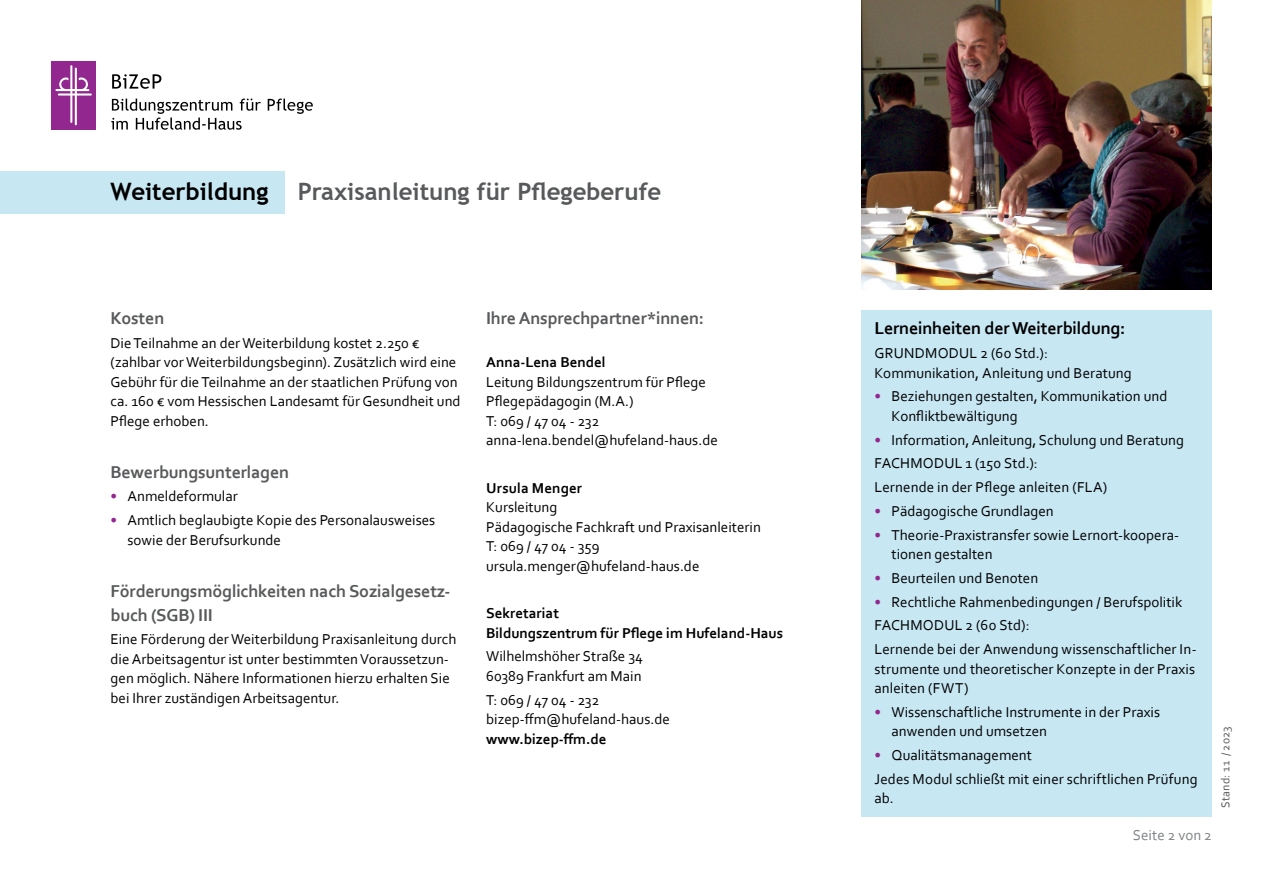
<style>
.page{position:relative;width:1263px;height:893px;background:#fff}
.page>*{position:absolute;margin:0;border:0;box-sizing:border-box;transform-origin:0 0}
.t1{font:700 24px "Trebuchet MS";color:#58595b}
.t2{font:700 18px/24px "Corbel";letter-spacing:-.01em;color:#58595b}
.t3{font:700 18px "Corbel";letter-spacing:-.01em;color:#000}
.t4{font:15px/19.5px "Corbel";color:#000}
.t5{font:700 15px/19.5px "Corbel";color:#000}
.t6{font:15px "Corbel";color:#808285}
.t7{font:12px "Corbel";letter-spacing:.015em;color:#58595b}
.s1{color:#000}
.s2{font-weight:700;color:#92278f}
</style>
<div class="page">
<div style="left:862px;top:310px;width:350px;height:506px;background:#c7e7f3"></div>
<div style="left:0;top:171px;width:285px;height:43px;background:#c7e7f3"></div>
<img style="left:862px;top:0;width:350px;height:289px">
<div style="left:51px;top:61px;width:45px;height:69px;background:#92278f"></div>
<hr style="left:70px;top:65px;width:2px;height:58px;background:#fff">
<hr style="left:75px;top:68px;width:2px;height:57px;background:#fff">
<hr style="left:55px;top:89px;width:34px;height:2px;background:#fff">
<hr style="left:58px;top:93px;width:34px;height:3px;background:#fff">
<svg style="left:59px;top:77px;width:9px;height:12px"></svg>
<svg style="left:79px;top:77px;width:9px;height:12px"></svg>
<svg style="left:112px;top:74px;width:49px;height:15px"></svg>
<svg style="left:111px;top:99px;width:202px;height:31px"></svg>
<h1 class="t1" style="left:111px;top:176px;width:552px"><span class="s1">Weiterbildung</span> Praxisanleitung für Pflegeberufe</h1>
<p class="t2" style="left:111px;top:305px;width:55px">Kosten</p>
<p class="t4" style="left:111px;top:332px;width:352px">Die Teilnahme an der Weiterbildung kostet 2.250 € (zahlbar vor Weiterbildungsbeginn). Zusätzlich wird eine Gebühr für die Teilnahme an der staatlichen Prüfung von ca. 160 € vom Hessischen Landesamt für Gesundheit und Pflege erhoben.</p>
<p class="t2" style="left:111px;top:459px;width:180px">Bewerbungsunterlagen</p>
<p class="t4" style="left:111px;top:486px;width:129px"><span class="s2">•</span> Anmeldeformular</p>
<p class="t4" style="left:128px;top:510px;width:309px;text-indent:-17px"><span class="s2">•</span> Amtlich beglaubigte Kopie des Personalausweises sowie der Berufsurkunde</p>
<p class="t2" style="left:111px;top:578px;width:342px">Förderungsmöglichkeiten nach Sozialgesetz&shy;buch (SGB) III</p>
<p class="t4" style="left:111px;top:629px;width:347px">Eine Förderung der Weiterbildung Praxisanleitung durch die Arbeitsagentur ist unter bestimmten Voraussetzun&shy;gen möglich. Nähere Informationen hierzu erhalten Sie bei Ihrer zuständigen Arbeitsagentur.</p>
<p class="t2" style="left:486px;top:305px;width:219px">Ihre Ansprechpartner*innen:</p>
<p class="t5" style="left:486px;top:352px;width:121px">Anna-Lena Bendel</p>
<p class="t4" style="left:486px;top:371px;width:233px">Leitung Bildungszentrum für Pflege<br>Pflegepädagogin (M.A.)<br>T: 069 / 47 04 - 232 anna-lena.bendel@hufeland-haus.de</p>
<p class="t5" style="left:486px;top:477px;width:97px">Ursula Menger</p>
<p class="t4" style="left:486px;top:497px;width:276px">Kursleitung<br>Pädagogische Fachkraft und Praxisanleiterin<br>T: 069 / 47 04 - 359 ursula.menger@hufeland-haus.de</p>
<p class="t5" style="left:486px;top:603px;width:298px">Sekretariat<br>Bildungszentrum für Pflege im Hufeland-Haus</p>
<p class="t4" style="left:486px;top:646px;width:158px">Wilhelmshöher Straße 34<br>60389 Frankfurt am Main</p>
<p class="t4" style="left:486px;top:689px;width:185px">T: 069 / 47 04 - 232 bizep-ffm@hufeland-haus.de</p>
<p class="t5" style="left:486px;top:728px;width:122px">www.bizep-ffm.de</p>
<p class="t3" style="left:874px;top:317px;width:252px">Lerneinheiten derWeiterbildung:</p>
<p class="t4" style="left:874px;top:343px;width:259px">GRUNDMODUL 2 (60 Std.):<br>Kommunikation, Anleitung und Beratung</p>
<p class="t4" style="left:891px;top:386px;width:277px;text-indent:-17px"><span class="s2">•</span> Beziehungen gestalten, Kommunikation und<br>Konfliktbewältigung</p>
<p class="t4" style="left:874px;top:427px;width:311px;line-height:23.7px"><span class="s2">•</span> Information, Anleitung, Schulung und Beratung<br>FACHMODUL 1 (150 Std.):<br>Lernende in der Pflege anleiten (FLA)</p>
<p class="t4" style="left:874px;top:501px;width:181px"><span class="s2">•</span> Pädagogische Grundlagen</p>
<p class="t4" style="left:891px;top:525px;width:289px;text-indent:-17px"><span class="s2">•</span> Theorie-Praxistransfer sowie Lernort-koopera&shy;tionen gestalten</p>
<p class="t4" style="left:874px;top:568px;width:165px"><span class="s2">•</span> Beurteilen und Benoten</p>
<p class="t4" style="left:874px;top:589px;width:324px;line-height:23.7px"><span class="s2">•</span> Rechtliche Rahmenbedingungen / Berufspolitik<br>FACHMODUL 2 (60 Std):<br>Lernende bei der Anwendung wissenschaftlicher In-</p>
<p class="t4" style="left:874px;top:659px;width:322px">strumente und theoretischer Konzepte in der Praxis anleiten (FWT)</p>
<p class="t4" style="left:891px;top:702px;width:270px;text-indent:-17px"><span class="s2">•</span> Wissenschaftliche Instrumente in der Praxis anwenden und umsetzen</p>
<p class="t4" style="left:874px;top:743px;width:325px;line-height:23.7px"><span class="s2">•</span> Qualitätsmanagement<br>Jedes Modul schließt mit einer schriftlichen Prüfung</p>
<p class="t4" style="left:874px;top:788px;width:21px">ab.</p>
<p class="t6" style="left:1133px;top:826px;width:81px">Seite 2 von 2</p>
<p class="t7" style="left:1218px;top:808px;width:83px;rotate:-90deg">Stand: 11 / 2023</p>
</div>
